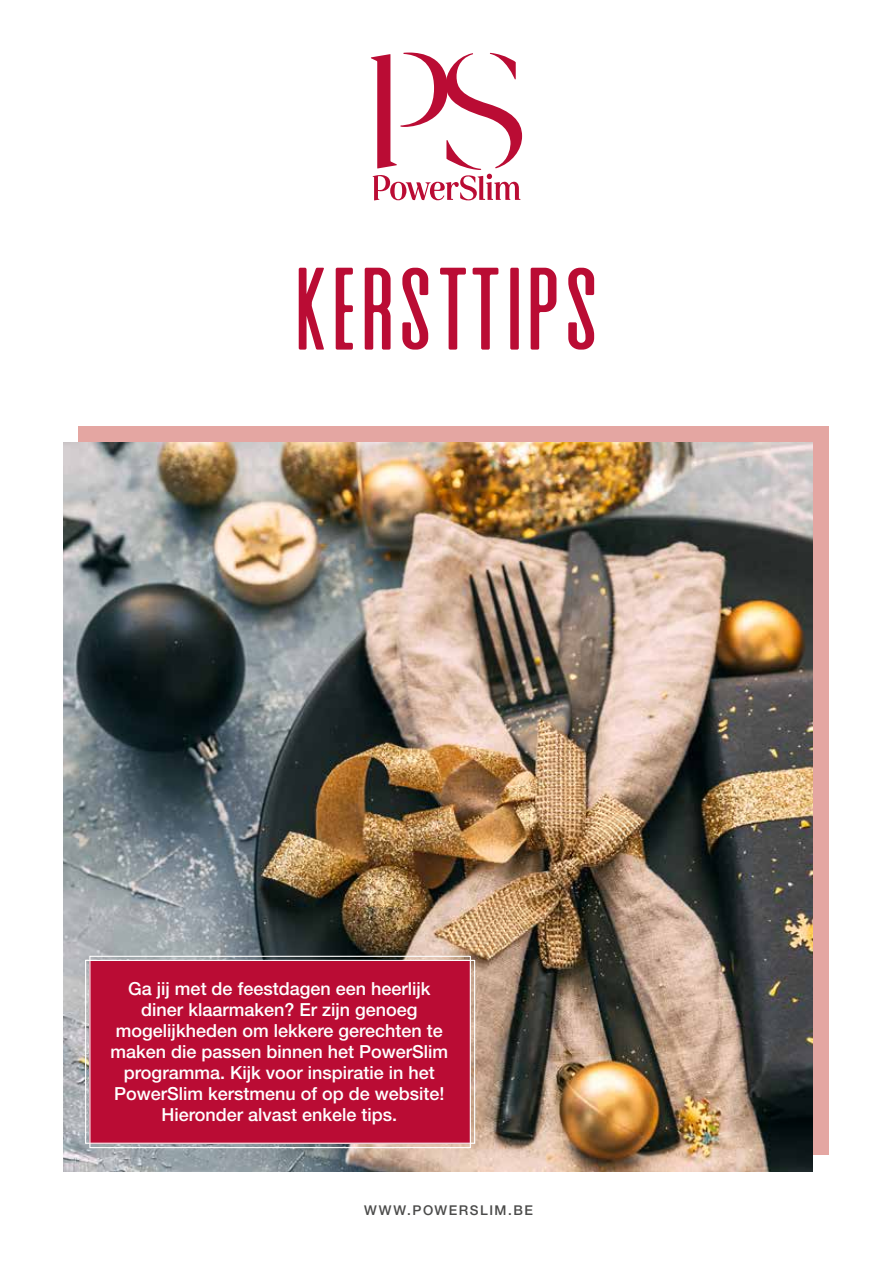
<style>
.page{position:relative;width:893px;height:1263px;background:#fff}
.page>*{position:absolute;margin:0;border:0;box-sizing:border-box;transform-origin:0 0}
.t1{font:117px "Alvaro Condensed";color:#ba0c34}
.t2{font:500 18px/21px "Helvetica Neue LT Std";color:#fff;text-align:center}
.t3{font:500 13.5px "Helvetica Neue LT Std";letter-spacing:.11em;color:#4b4b4a}
</style>
<div class="page">
<div style="left:79px;top:426px;width:750px;height:729px;background:#e4a6a2"></div>
<img style="left:64px;top:442px;width:748px;height:729px">
<svg style="left:371px;top:53px;width:151px;height:147px"></svg>
<div style="left:89px;top:961px;width:380px;height:182px;background:#ba0c34"></div>
<div style="left:89px;top:956px;width:382px;height:192px;border:1px solid #fff"></div>
<div style="left:85px;top:960px;width:390px;height:184px;border:1px solid #fff"></div>
<h1 class="t1" style="left:293px;top:273px;width:309px">KERSTTIPS</h1>
<p class="t2" style="left:111px;top:978px;width:339px">Ga jij met de feestdagen een heerlijk diner klaarmaken? Er zijn genoeg mogelijkheden om lekkere gerechten te maken die passen binnen het PowerSlim programma. Kijk voor inspiratie in het PowerSlim kerstmenu of op de website!<br>Hieronder alvast enkele tips.</p>
<p class="t3" style="left:364px;top:1202px;width:170px">WWW.POWERSLIM.BE</p>
</div>
